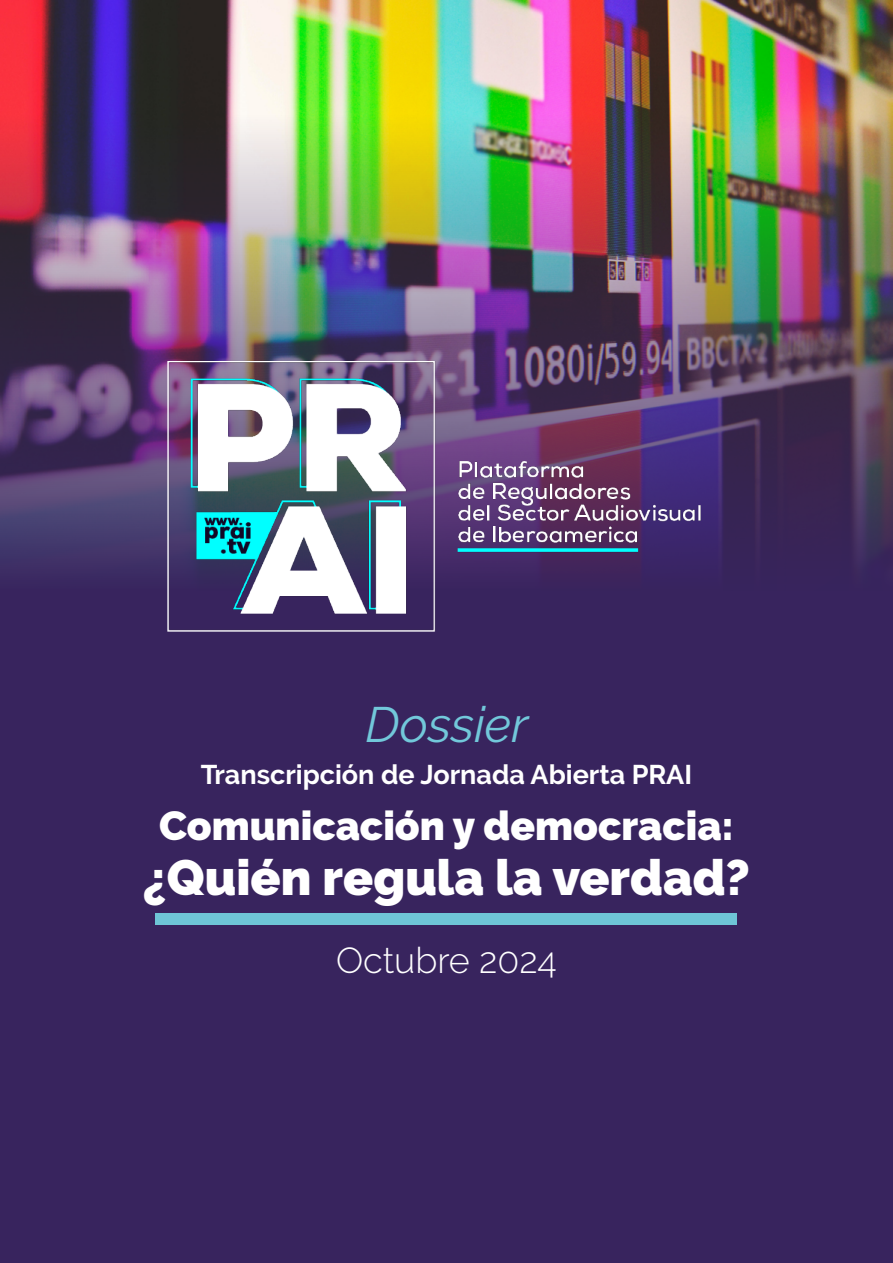
<style>
.page{position:relative;width:893px;height:1263px;background:#fff}
.page>*{position:absolute;margin:0;border:0;box-sizing:border-box;transform-origin:0 0}
.t1{font:900 49.5px "Raleway";color:#fff}
.t2{font:italic 49.5px "Raleway";color:#72c8da}
.t3{font:900 40.5px "Raleway";color:#fff}
.t4{font:300 36px "Raleway";color:#fff}
.t5{font:700 27px "Raleway";color:#fff}
</style>
<div class="page">
<img style="left:0;top:0;width:893px;height:596px">
<div style="left:0;top:596px;width:893px;height:667px;background:#38245e"></div>
<img style="left:168px;top:361px;width:540px;height:270px">
<div style="left:156px;top:913px;width:581px;height:12px;background:#6ec5d6"></div>
<h1 class="t2" style="left:366px;top:696px;width:164px">Dossier</h1>
<p class="t5" style="left:201px;top:759px;width:493px">Transcripción de Jornada Abierta PRAI</p>
<h2 class="t3" style="left:159px;top:802px;width:576px">Comunicación y democracia:</h2>
<h1 class="t1" style="left:143px;top:849px;width:609px">¿Quién regula la verdad?</h1>
<h3 class="t4" style="left:336px;top:940px;width:222px">Octubre 2024</h3>
</div>
